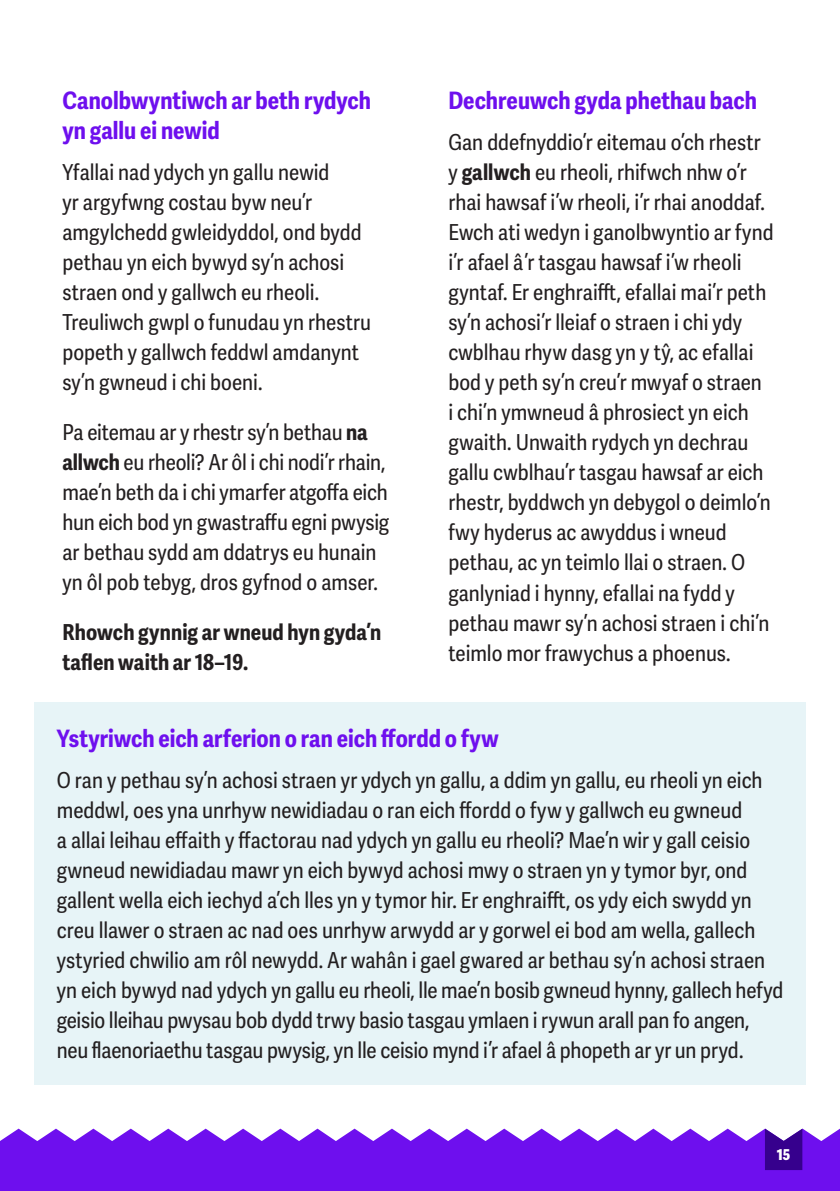
<style>
.page{position:relative;width:840px;height:1191px;background:#fff}
.page>*{position:absolute;margin:0;border:0;box-sizing:border-box;transform-origin:0 0}
.t1{font:700 24px/30px "Adelle Sans Cnd";color:#6e0fee}
.t2{font:22px/30px "Adelle Sans Cnd";color:#231f20}
.t3{font:700 22px/30px "Adelle Sans Cnd";letter-spacing:.005em;color:#231f20}
.t4{font:800 15px "Adelle Sans Cnd";color:#fff}
.s1{font-weight:700}
</style>
<div class="page">
<svg style="left:0;top:1128px;width:839px;height:63px;background:#7d28ef"></svg>
<svg style="left:764px;top:1128px;width:37px;height:42px;background:#5728a1"></svg>
<div style="left:34px;top:702px;width:771px;height:382px;background:#e7f4f7"></div>
<p class="t1" style="left:62px;top:86px;width:310px">Canolbwyntiwch ar beth rydych yn gallu ei newid</p>
<p class="t2" style="left:62px;top:158px;width:310px">Yfallai nad ydych yn gallu newid<br>yr argyfwng costau byw neu’r amgylchedd gwleidyddol, ond bydd pethau yn eich bywyd sy’n achosi straen ond y gallwch eu rheoli.<br>Treuliwch gwpl o funudau yn rhestru popeth y gallwch feddwl amdanynt sy’n gwneud i chi boeni.</p>
<p class="t2" style="left:62px;top:418px;width:328px">Pa eitemau ar y rhestr sy’n bethau <span class="s1">na allwch</span> eu rheoli? Ar ôl i chi nodi’r rhain, mae’n beth da i chi ymarfer atgoffa eich hun eich bod yn gwastraffu egni pwysig ar bethau sydd am ddatrys eu hunain yn ôl pob tebyg, dros gyfnod o amser.</p>
<p class="t3" style="left:62px;top:618px;width:320px">Rhowch gynnig ar wneud hyn gyda’n taflen waith ar 18–19.</p>
<p class="t1" style="left:448px;top:86px;width:310px">Dechreuwch gyda phethau bach</p>
<p class="t2" style="left:448px;top:128px;width:326px">Gan ddefnyddio’r eitemau o’ch rhestr y <span class="s1">gallwch</span> eu rheoli, rhifwch nhw o’r rhai hawsaf i’w rheoli, i’r rhai anoddaf.<br>Ewch ati wedyn i ganolbwyntio ar fynd i’r afael â’r tasgau hawsaf i’w rheoli gyntaf. Er enghraifft, efallai mai’r peth sy’n achosi’r lleiaf o straen i chi ydy cwblhau rhyw dasg yn y tŷ, ac efallai bod y peth sy’n creu’r mwyaf o straen<br>i chi’n ymwneud â phrosiect yn eich gwaith. Unwaith rydych yn dechrau gallu cwblhau’r tasgau hawsaf ar eich rhestr, byddwch yn debygol o deimlo’n fwy hyderus ac awyddus i wneud pethau, ac yn teimlo llai o straen. O ganlyniad i hynny, efallai na fydd y pethau mawr sy’n achosi straen i chi’n teimlo mor frawychus a phoenus.</p>
<p class="t1" style="left:57px;top:724px;width:443px">Ystyriwch eich arferion o ran eich ffordd o fyw</p>
<p class="t2" style="left:57px;top:766px;width:727px">O ran y pethau sy’n achosi straen yr ydych yn gallu, a ddim yn gallu, eu rheoli yn eich meddwl, oes yna unrhyw newidiadau o ran eich ffordd o fyw y gallwch eu gwneud<br>a allai leihau effaith y ffactorau nad ydych yn gallu eu rheoli? Mae’n wir y gall ceisio gwneud newidiadau mawr yn eich bywyd achosi mwy o straen yn y tymor byr, ond gallent wella eich iechyd a’ch lles yn y tymor hir. Er enghraifft, os ydy eich swydd yn creu llawer o straen ac nad oes unrhyw arwydd ar y gorwel ei bod am wella, gallech ystyried chwilio am rôl newydd. Ar wahân i gael gwared ar bethau sy’n achosi straen yn eich bywyd nad ydych yn gallu eu rheoli, lle mae’n bosib gwneud hynny, gallech hefyd geisio lleihau pwysau bob dydd trwy basio tasgau ymlaen i rywun arall pan fo angen, neu flaenoriaethu tasgau pwysig, yn lle ceisio mynd i’r afael â phopeth ar yr un pryd.</p>
<p class="t4" style="left:776px;top:1145px;width:15px">15</p>
</div>
